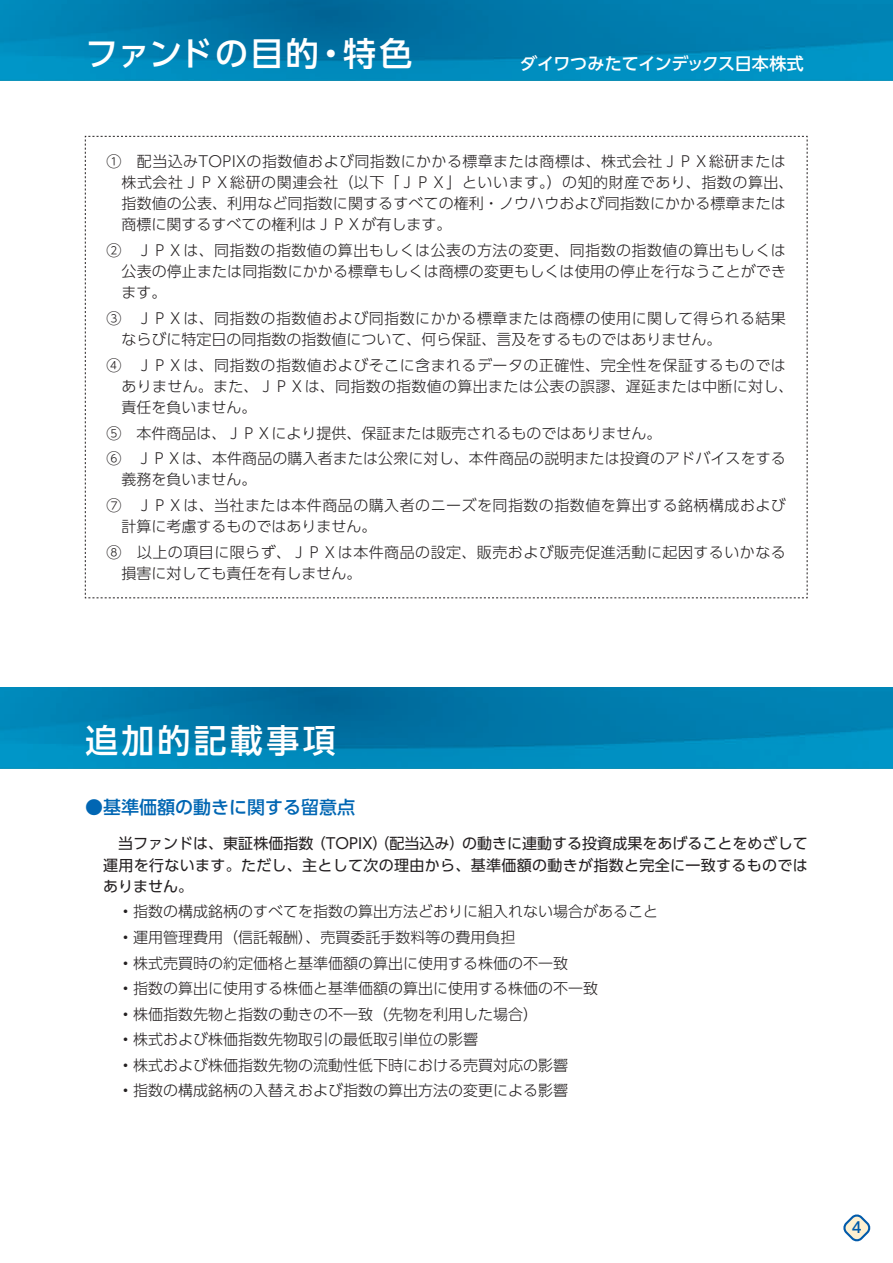
<style>
.page{position:relative;width:893px;height:1263px;background:#fff}
.page>*{position:absolute;margin:0;border:0;box-sizing:border-box;transform-origin:0 0}
.t1{font:500 33px "UD Shin Go Pro";letter-spacing:.065em;color:#fff}
.t2{font:500 33px "UD Shin Go Pro";letter-spacing:.1em;color:#fff}
.t3{font:500 18px "UD Shin Go Pro";color:#0166b3}
.t4{font:500 16.95px "UD Shin Go Pro";letter-spacing:-.015em;color:#fff}
.t5{font:300 15px/25.5px "UD Shin Go Pro";letter-spacing:.005em;color:#231f20}
.t6{font:300 15px/21.3px "UD Shin Go Pro";letter-spacing:.03em;color:#231f20}
.t7{font:15px/21.3px "UD Shin Go Pro";letter-spacing:.02em;color:#231f20;text-align:justify}
.t8{font:500 14.85px "UD Shin Go Pro";color:#015aaa}
.s1{font-weight:500}
</style>
<div class="page">
<svg style="left:843px;top:1214px;width:28px;height:28px"></svg>
<svg style="left:85px;top:136px;width:723px;height:463px"></svg>
<img style="left:0;top:687px;width:893px;height:81px">
<img style="left:0;top:0;width:893px;height:81px">
<h1 class="t1" style="left:85px;top:26px;width:329px">ファンドの目的・特色</h1>
<p class="t4" style="left:520px;top:50px;width:285px">ダイワつみたてインデックス日本株式</p>
<p class="t6" style="left:122px;top:150px;width:673px;text-indent:-15px">①　配当込みTOPIXの指数値および同指数にかかる標章または商標は、株式会社ＪＰＸ総研または株式会社ＪＰＸ総研の関連会社（以下「ＪＰＸ」といいます。）の知的財産であり、指数の算出、指数値の公表、利用など同指数に関するすべての権利・ノウハウおよび同指数にかかる標章または商標に関するすべての権利はＪＰＸが有します。</p>
<p class="t5" style="left:122px;top:239px;width:666px;line-height:21.3px;text-align:justify;text-indent:-15px">②　ＪＰＸは、同指数の指数値の算出もしくは公表の方法の変更、同指数の指数値の算出もしくは公表の停止または同指数にかかる標章もしくは商標の変更もしくは使用の停止を行なうことができます。</p>
<p class="t6" style="left:122px;top:307px;width:666px;text-indent:-15px">③　ＪＰＸは、同指数の指数値および同指数にかかる標章または商標の使用に関して得られる結果ならびに特定日の同指数の指数値について、何ら保証、言及をするものではありません。</p>
<p class="t5" style="left:122px;top:354px;width:673px;line-height:21.3px;text-indent:-15px">④　ＪＰＸは、同指数の指数値およびそこに含まれるデータの正確性、完全性を保証するものではありません。また、ＪＰＸは、同指数の指数値の算出または公表の誤謬、遅延または中断に対し、責任を負いません。</p>
<p class="t5" style="left:107px;top:420px;width:681px">⑤　本件商品は、ＪＰＸにより提供、保証または販売されるものではありません。<br>⑥　ＪＰＸは、本件商品の購入者または公衆に対し、本件商品の説明または投資のアドバイスをする</p>
<p class="t6" style="left:107px;top:466px;width:681px;line-height:25.5px;text-indent:15px">義務を負いません。<br>⑦　ＪＰＸは、当社または本件商品の購入者のニーズを同指数の指数値を算出する銘柄構成および</p>
<p class="t6" style="left:107px;top:513px;width:681px;line-height:25.5px;text-indent:15px">計算に考慮するものではありません。<br>⑧　以上の項目に限らず、ＪＰＸは本件商品の設定、販売および販売促進活動に起因するいかなる</p>
<p class="t5" style="left:122px;top:560px;width:241px">損害に対しても責任を有しません。</p>
<h1 class="t2" style="left:85px;top:714px;width:252px">追加的記載事項</h1>
<p class="t3" style="left:85px;top:792px;width:271px">●基準価額の動きに関する留意点</p>
<p class="t7" style="left:103px;top:833px;width:706px">　当ファンドは、東証株価指数（TOPIX）（配当込み）の動きに連動する投資成果をあげることをめざして運用を行ないます。ただし、主として次の理由から、基準価額の動きが指数と完全に一致するものではありません。</p>
<p class="t5" style="left:118px;top:898px;width:541px"><span class="s1">・</span>指数の構成銘柄のすべてを指数の算出方法どおりに組入れない場合があること<span class="s1">・</span>運用管理費用（信託報酬）、売買委託手数料等の費用負担<br><span class="s1">・</span>株式売買時の約定価格と基準価額の算出に使用する株価の不一致<br><span class="s1">・</span>指数の算出に使用する株価と基準価額の算出に使用する株価の不一致<br><span class="s1">・</span>株価指数先物と指数の動きの不一致（先物を利用した場合）<br><span class="s1">・</span>株式および株価指数先物取引の最低取引単位の影響<br><span class="s1">・</span>株式および株価指数先物の流動性低下時における売買対応の影響<br><span class="s1">・</span>指数の構成銘柄の入替えおよび指数の算出方法の変更による影響</p>
<p class="t8" style="left:852px;top:1215px;width:11px">4</p>
</div>
